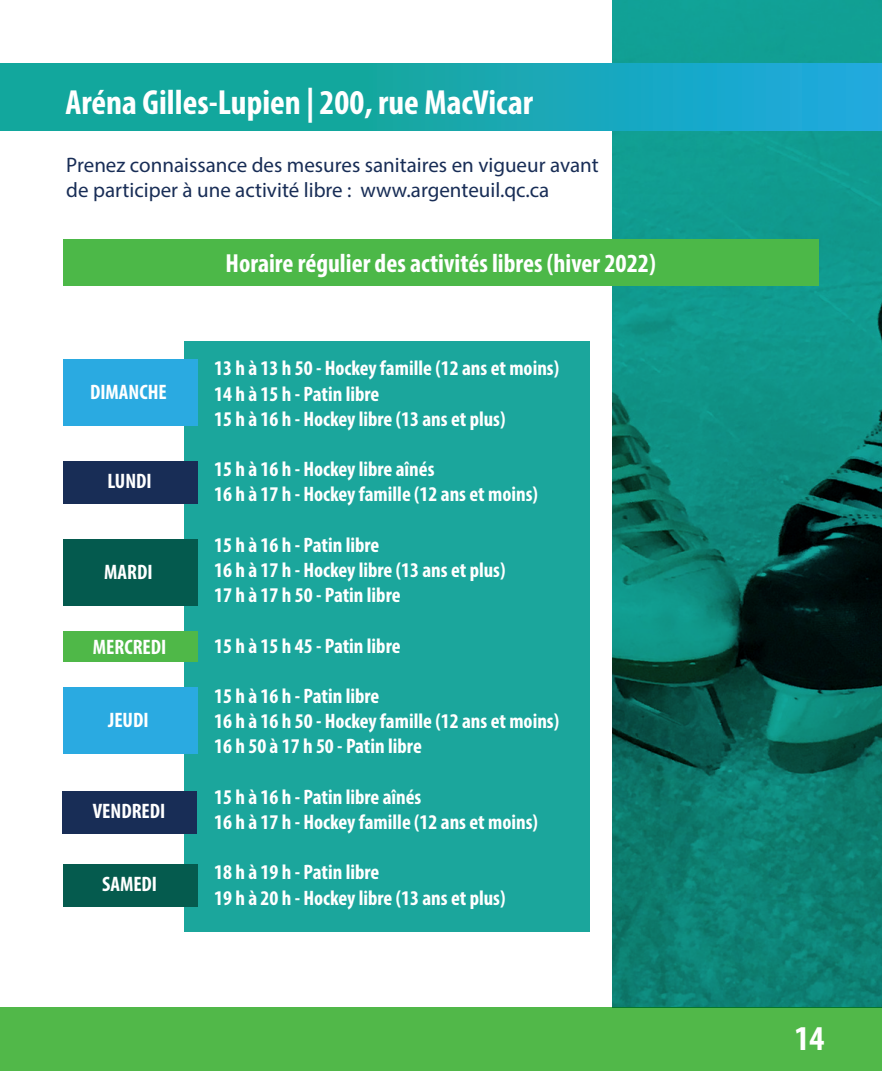
<style>
.page{position:relative;width:882px;height:1071px;background:#fff}
.page>*{position:absolute;margin:0;border:0;box-sizing:border-box;transform-origin:0 0}
.t1{font:700 condensed 35px "Myriad Pro";color:#fff}
.t2{font:700 condensed 26.25px "Myriad Pro";color:#fff}
.t3{font:700 condensed 21px/25.2px "Myriad Pro";color:#fff}
.t4{font:21px/25.2px "Myriad Pro";color:#182d56}
</style>
<div class="page">
<div style="left:0;top:1008px;width:882px;height:63px;background:#51b849"></div>
<svg style="left:613px;top:0;width:269px;height:1008px;background:#0c7b70"></svg>
<svg style="left:0;top:64px;width:882px;height:66px;background:#16a7b1"></svg>
<div style="left:184px;top:341px;width:406px;height:590px;background:#1ba69c"></div>
<div style="left:63px;top:360px;width:134px;height:66px;background:#2aaae1"></div>
<div style="left:63px;top:461px;width:134px;height:42px;background:#182d56"></div>
<div style="left:63px;top:539px;width:134px;height:66px;background:#045a4e"></div>
<div style="left:63px;top:631px;width:134px;height:31px;background:#4fb848"></div>
<div style="left:63px;top:688px;width:134px;height:66px;background:#2aaae1"></div>
<div style="left:62px;top:791px;width:135px;height:42px;background:#182d56"></div>
<div style="left:63px;top:240px;width:756px;height:46px;background:#4cb848"></div>
<div style="left:63px;top:864px;width:134px;height:43px;background:#055b4e"></div>
<p class="t1" style="left:65px;top:80px;width:469px">Aréna Gilles-Lupien | 200, rue MacVicar</p>
<p class="t4" style="left:66px;top:152px;width:534px">Prenez connaissance des mesures sanitaires en vigueur avant de participer à une activité libre : www.argenteuil.qc.ca</p>
<p class="t3" style="left:90px;top:379px;width:78px">DIMANCHE</p>
<p class="t3" style="left:107px;top:468px;width:46px">LUNDI</p>
<p class="t3" style="left:104px;top:559px;width:50px">MARDI</p>
<p class="t3" style="left:93px;top:634px;width:75px">MERCREDI</p>
<p class="t3" style="left:108px;top:707px;width:42px">JEUDI</p>
<p class="t3" style="left:93px;top:798px;width:74px">VENDREDI</p>
<p class="t3" style="left:102px;top:871px;width:57px">SAMEDI</p>
<p class="t2" style="left:226px;top:247px;width:432px">Horaire régulier des activités libres (hiver 2022)</p>
<p class="t3" style="left:214px;top:355px;width:346px">13 h à 13 h 50 - Hockey famille (12 ans et moins)<br>14 h à 15 h - Patin libre<br>15 h à 16 h - Hockey libre (13 ans et plus)</p>
<p class="t3" style="left:214px;top:456px;width:325px">15 h à 16 h - Hockey libre aînés<br>16 h à 17 h - Hockey famille (12 ans et moins)</p>
<p class="t3" style="left:214px;top:532px;width:293px">15 h à 16 h - Patin libre<br>16 h à 17 h - Hockey libre (13 ans et plus)<br>17 h à 17 h 50 - Patin libre</p>
<p class="t3" style="left:214px;top:632px;width:188px">15 h à 15 h 45 - Patin libre</p>
<p class="t3" style="left:214px;top:683px;width:346px">15 h à 16 h - Patin libre<br>16 h à 16 h 50 - Hockey famille (12 ans et moins)<br>16 h 50 à 17 h 50 - Patin libre</p>
<p class="t3" style="left:214px;top:784px;width:325px">15 h à 16 h - Patin libre aînés<br>16 h à 17 h - Hockey famille (12 ans et moins)</p>
<p class="t3" style="left:214px;top:859px;width:293px">18 h à 19 h - Patin libre<br>19 h à 20 h - Hockey libre (13 ans et plus)</p>
<p class="t1" style="left:795px;top:1016px;width:31px">14</p>
</div>
